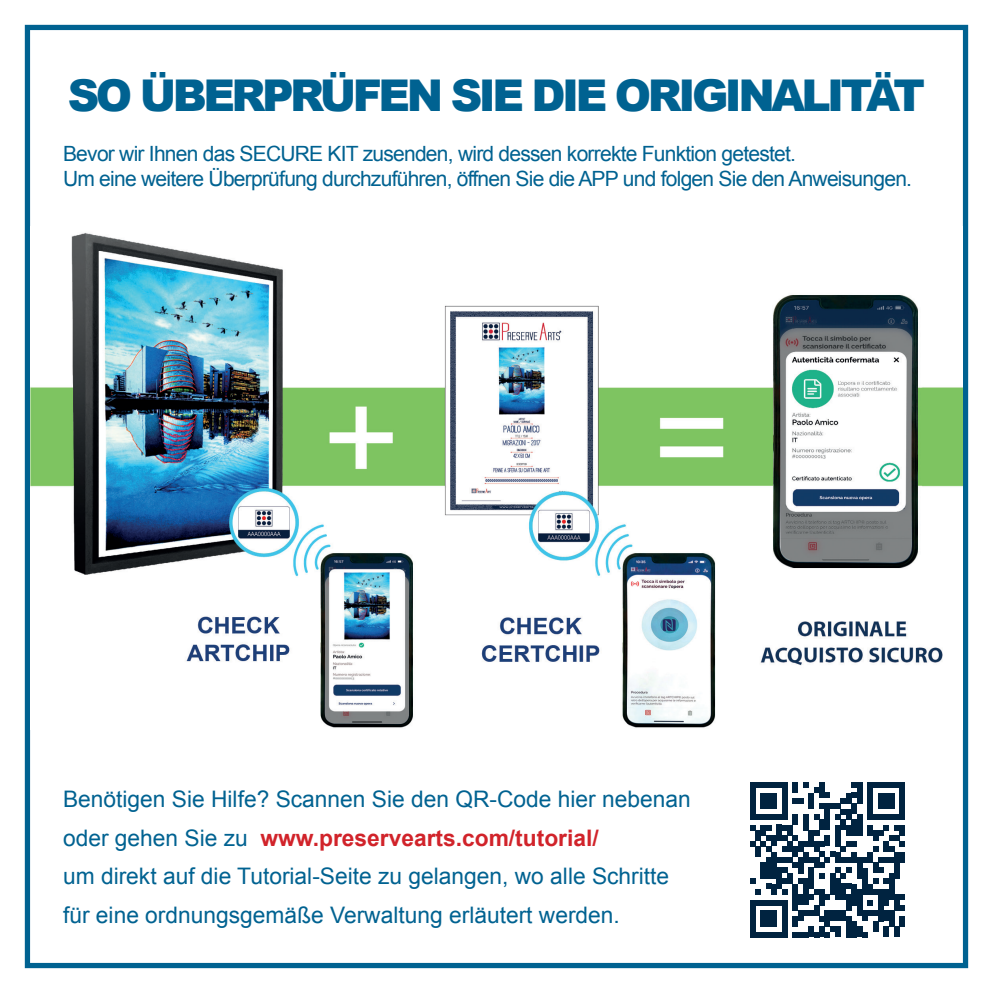
<style>
.page{position:relative;width:993px;height:993px;background:#fff}
.page>*{position:absolute;margin:0;border:0;box-sizing:border-box;transform-origin:0 0}
.t1{font:900 43.75px "Arial";letter-spacing:-.08em;color:#006291}
.t2{font:22.75px "Arial";color:#006291}
.t3{font:700 22.75px "Arial";color:#d1232a}
.t4{font:21px "Arial";letter-spacing:-.035em;color:#006291}
.s1{font-weight:400;color:#006291}
</style>
<div class="page">
<div style="left:25px;top:25px;width:942px;height:942px;border:5px solid #006291"></div>
<div style="left:749px;top:899px;width:6px;height:37px;background:#002340"></div>
<div style="left:760px;top:910px;width:5px;height:16px;background:#002340"></div>
<div style="left:765px;top:910px;width:6px;height:16px;background:#002340"></div>
<div style="left:771px;top:910px;width:5px;height:16px;background:#002340"></div>
<svg style="left:755px;top:931px;width:26px;height:5px"></svg>
<div style="left:781px;top:899px;width:6px;height:37px;background:#002340"></div>
<div style="left:792px;top:915px;width:5px;height:11px;background:#002340"></div>
<div style="left:824px;top:910px;width:5px;height:16px;background:#002340"></div>
<svg style="left:792px;top:926px;width:43px;height:10px"></svg>
<div style="left:835px;top:926px;width:5px;height:10px;background:#002340"></div>
<div style="left:845px;top:915px;width:6px;height:21px;background:#002340"></div>
<div style="left:851px;top:920px;width:5px;height:16px;background:#002340"></div>
<div style="left:856px;top:926px;width:5px;height:10px;background:#002340"></div>
<svg style="left:861px;top:931px;width:6px;height:5px"></svg>
<div style="left:872px;top:920px;width:6px;height:11px;background:#002340"></div>
<div style="left:883px;top:926px;width:5px;height:10px;background:#002340"></div>
<div style="left:888px;top:910px;width:6px;height:16px;background:#002340"></div>
<div style="left:894px;top:926px;width:5px;height:10px;background:#002340"></div>
<svg style="left:749px;top:782px;width:155px;height:138px"></svg>
<div style="left:899px;top:915px;width:5px;height:11px;background:#002340"></div>
<img style="left:30px;top:226px;width:932px;height:503px">
<p class="t1" style="left:68px;top:63px;width:858px">SO ÜBERPRÜFEN SIE DIE ORIGINALITÄT</p>
<p class="t4" style="left:63px;top:140px;width:734px">Bevor wir Ihnen das SECURE KIT zusenden, wird dessen korrekte Funktion getestet.</p>
<p class="t4" style="left:63px;top:165px;width:850px">Um eine weitere Überprüfung durchzuführen, öffnen Sie die APP und folgen Sie den Anweisungen.</p>
<p class="t2" style="left:63px;top:784px;width:629px">Benötigen Sie Hilfe? Scannen Sie den QR-Code hier nebenan</p>
<p class="t3" style="left:63px;top:822px;width:537px"><span class="s1">oder gehen Sie zu</span> www.preservearts.com/tutorial/</p>
<p class="t2" style="left:63px;top:861px;width:607px">um direkt auf die Tutorial-Seite zu gelangen, wo alle Schritte</p>
<p class="t2" style="left:63px;top:899px;width:558px">für eine ordnungsgemäße Verwaltung erläutert werden.</p>
</div>
